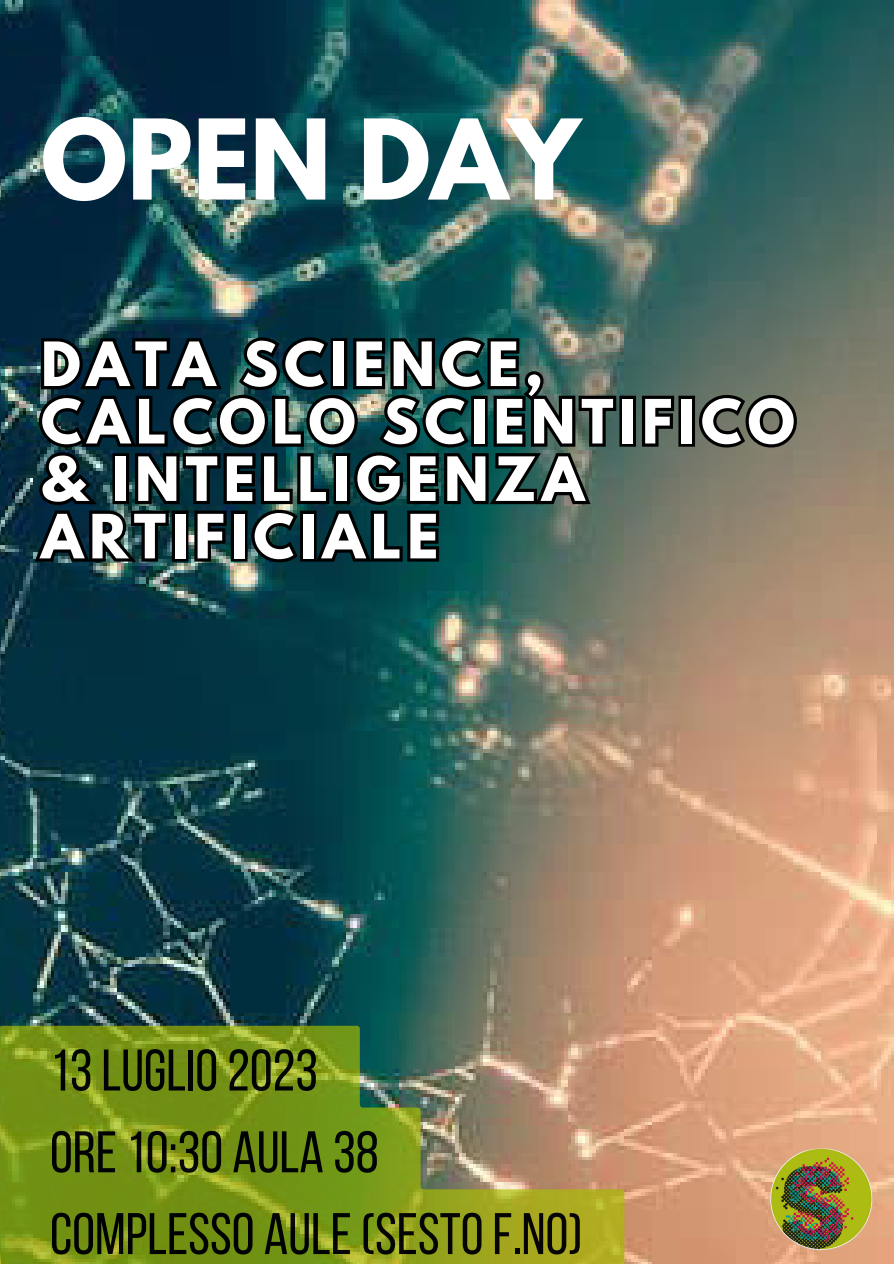
<style>
.page{position:relative;width:894px;height:1264px;background:#fff}
.page>*{position:absolute;margin:0;border:0;box-sizing:border-box;transform-origin:0 0}
.t1{font:700 98.4px "League Spartan";color:#fff}
.t2{font:58.5px/81.8px "Bebas Neue";color:#000}
.t3{font:700 54px/57.4px "League Spartan";letter-spacing:.11em;color:#fff}
</style>
<div class="page">
<img style="left:0;top:0;width:893px;height:1263px">
<img style="left:770px;top:1147px;width:103px;height:103px">
<svg style="left:38px;top:333px;width:510px;height:57px;background:#09252a"></svg>
<svg style="left:34px;top:390px;width:766px;height:62px;background:#1d3232"></svg>
<svg style="left:30px;top:447px;width:565px;height:119px;background:#123032"></svg>
<svg style="left:0;top:1025px;width:624px;height:238px;background:#869530"></svg>
<p class="t1" style="left:41px;top:111px;width:540px">OPEN DAY</p>
<p class="t3" style="left:41px;top:342px;width:755px">DATA SCIENCE,<br>CALCOLO SCIENTIFICO &amp; INTELLIGENZA<br>ARTIFICIALE</p>
<p class="t2" style="left:50px;top:1034px;width:533px">13 LUGLIO 2023<br>ORE 10:30 AULA 38<br>COMPLESSO AULE (SESTOF.NO)</p>
</div>
